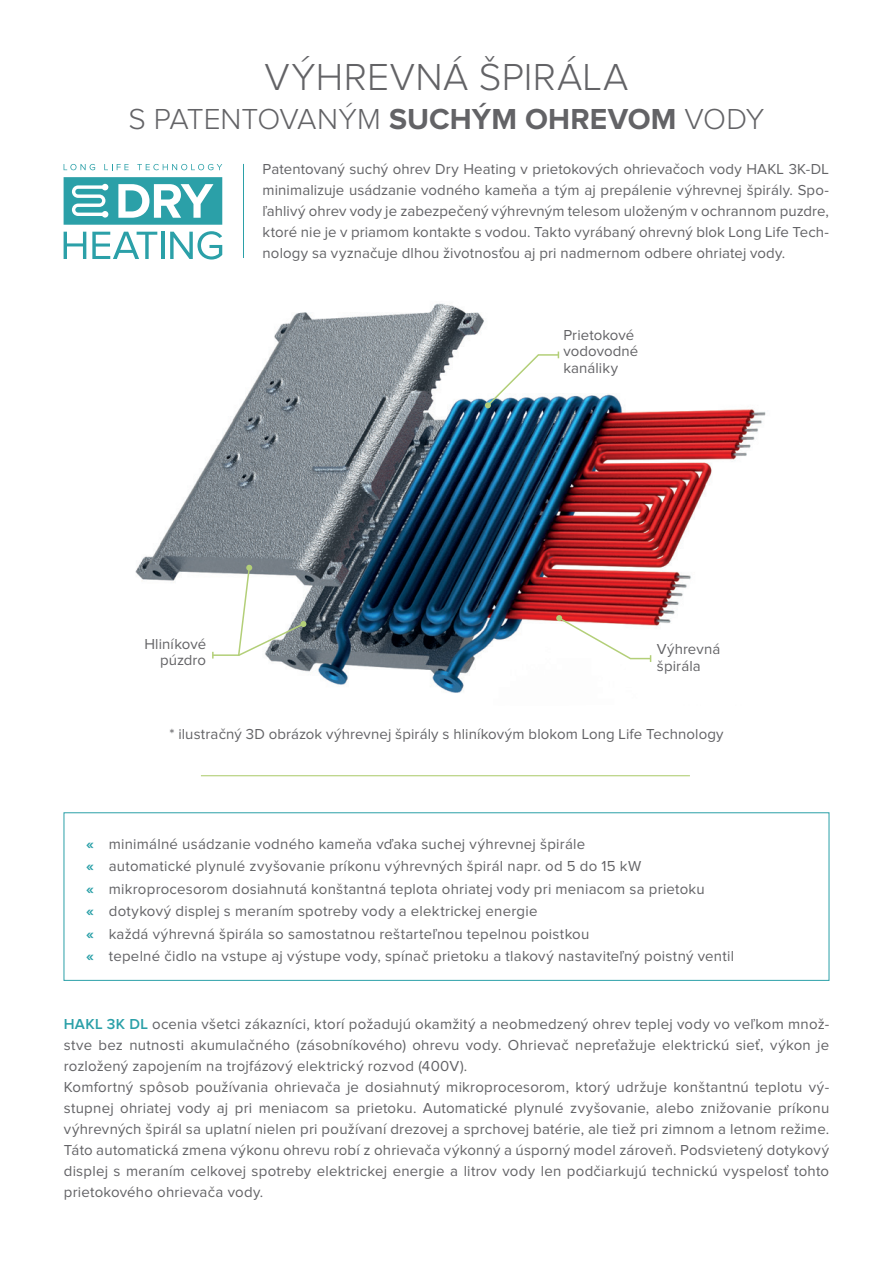
<style>
.page{position:relative;width:893px;height:1263px;background:#fff}
.page>*{position:absolute;margin:0;border:0;box-sizing:border-box;transform-origin:0 0}
.t1{font:300 39px "Proxima Nova";letter-spacing:.01em;color:#636366}
.t2{font:300 30px "Proxima Nova";letter-spacing:-.01em;color:#636366}
.t3{font:15px/21px "Proxima Nova";letter-spacing:.015em;color:#636366;text-align:justify}
.s1{font-weight:700}
.s2{font-weight:700;color:#2ba0a8}
.s3{font-weight:600;color:#2ba0a8}
</style>
<div class="page">
<hr style="left:201px;top:775px;width:489px;height:1px;background:#b3cf78">
<img style="left:135px;top:303px;width:631px;height:390px">
<svg style="left:556px;top:615px;width:96px;height:47px"></svg>
<svg style="left:485px;top:352px;width:75px;height:56px"></svg>
<svg style="left:211px;top:565px;width:95px;height:93px"></svg>
<svg style="left:64px;top:232px;width:22px;height:27px"></svg>
<svg style="left:92px;top:232px;width:65px;height:27px"></svg>
<hr style="left:161px;top:232px;width:3px;height:27px;background:#2ba0a8">
<svg style="left:170px;top:231px;width:52px;height:29px"></svg>
<svg style="left:64px;top:177px;width:158px;height:48px"></svg>
<svg style="left:64px;top:164px;width:31px;height:6px"></svg>
<svg style="left:104px;top:164px;width:25px;height:6px"></svg>
<svg style="left:137px;top:164px;width:85px;height:6px"></svg>
<hr style="left:243px;top:164px;width:1px;height:94px;background:#2ba0a8">
<div style="left:64px;top:812px;width:765px;height:169px;border:1px solid #2ba0a8"></div>
<p class="t1" style="left:264px;top:59px;width:365px">VÝHREVNÁ ŠPIRÁLA</p>
<p class="t2" style="left:128px;top:105px;width:637px">S PATENTOVANÝM <span class="s1">SUCHÝM OHREVOM</span> VODY</p>
<p class="t3" style="left:263px;top:159px;width:568px">Patentovaný suchý ohrev Dry Heating v prietokových ohrievačoch vody HAKL 3K-DL minimalizuje usádzanie vodného kameňa a tým aj prepálenie výhrevnej špirály. Spo&shy;ľahlivý ohrev vody je zabezpečený výhrevným telesom uloženým v ochrannom puzdre, ktoré nie je v priamom kontakte s vodou. Takto vyrábaný ohrevný blok Long Life Tech&shy;nology sa vyznačuje dlhou životnosťou aj pri nadmernom odbere ohriatej vody.</p>
<p class="t3" style="left:144px;top:636px;width:63px;line-height:16.5px;text-align:right">Hliníkové púzdro</p>
<p class="t3" style="left:563px;top:325px;width:72px">Prietokové</p>
<p class="t3" style="left:563px;top:341px;width:76px">vodovodné</p>
<p class="t3" style="left:563px;top:358px;width:56px">kanáliky</p>
<p class="t3" style="left:657px;top:640px;width:65px">Výhrevná</p>
<p class="t3" style="left:657px;top:656px;width:45px">špirála</p>
<p class="t3" style="left:169px;top:724px;width:556px">* ilustračný 3D obrázok výhrevnej špirály s hliníkovým blokom Long Life Technology</p>
<p class="t3" style="left:86px;top:834px;width:501px"><span class="s2">«</span> minimálné usádzanie vodného kameňa vďaka suchej výhrevnej špirále</p>
<p class="t3" style="left:86px;top:856px;width:556px"><span class="s2">«</span> automatické plynulé zvyšovanie príkonu výhrevných špirál napr. od 5 do 15 kW</p>
<p class="t3" style="left:86px;top:879px;width:620px"><span class="s2">«</span> mikroprocesorom dosiahnutá konštantná teplota ohriatej vody pri meniacom sa prietoku</p>
<p class="t3" style="left:86px;top:901px;width:453px"><span class="s2">«</span> dotykový displej s meraním spotreby vody a elektrickej energie</p>
<p class="t3" style="left:86px;top:924px;width:505px"><span class="s2">«</span> každá výhrevná špirála so samostatnou reštarteľnou tepelnou poistkou</p>
<p class="t3" style="left:86px;top:946px;width:649px"><span class="s2">«</span> tepelné čidlo na vstupe aj výstupe vody, spínač prietoku a tlakový nastaviteľný poistný ventil</p>
<p class="t3" style="left:64px;top:1014px;width:767px"><span class="s3">HAKL 3K DL</span> ocenia všetci zákazníci, ktorí požadujú okamžitý a neobmedzený ohrev teplej vody vo veľkom množ&shy;stve bez nutnosti akumulačného (zásobníkového) ohrevu vody. Ohrievač nepreťažuje elektrickú sieť, výkon je rozložený zapojením na trojfázový elektrický rozvod (400V).</p>
<p class="t3" style="left:64px;top:1077px;width:767px">Komfortný spôsob používania ohrievača je dosiahnutý mikroprocesorom, ktorý udržuje konštantnú teplotu vý&shy;stupnej ohriatej vody aj pri meniacom sa prietoku. Automatické plynulé zvyšovanie, alebo znižovanie príkonu výhrevných špirál sa uplatní nielen pri používaní drezovej a sprchovej batérie, ale tiež pri zimnom a letnom režime.<br>Táto automatická zmena výkonu ohrevu robí z ohrievača výkonný a úsporný model zároveň. Podsvietený dotykový displej s meraním celkovej spotreby elektrickej energie a litrov vody len podčiarkujú technickú vyspelosť tohto prietokového ohrievača vody.</p>
</div>
